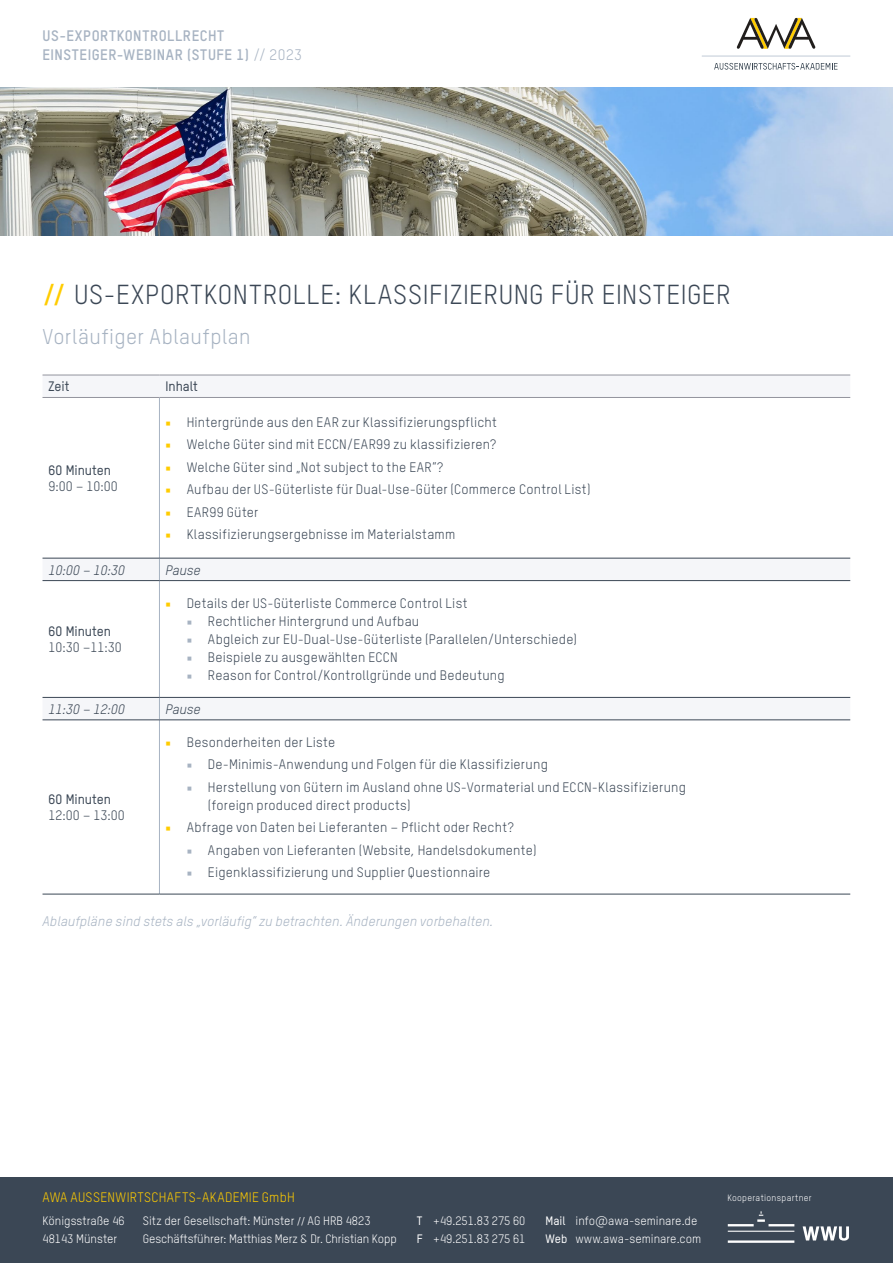
<style>
.page{position:relative;width:893px;height:1263px;background:#fff}
.page>*{position:absolute;margin:0;border:0;box-sizing:border-box;transform-origin:0 0}
.t1{font:27px "TSTARPRO";letter-spacing:.025em;color:#3b4755}
.t2{font:21px "TSTARPRO";letter-spacing:.02em;color:#a7b3c2}
.t3{font:700 15px/19.5px "TSTARPRO";letter-spacing:.035em;color:#a7b3c2}
.t4{font:13.5px/18px "TSTARPRO";letter-spacing:.015em;color:#3b4755}
.t5{font:italic 13.5px "TSTARPRO";letter-spacing:.01em;color:#a7b3c2}
.t6{font:500 13.5px "TSTARPRO";color:#3b4755}
.t7{font:13.5px "TSTARPRO";letter-spacing:.02em;color:#fc0}
.t8{font:italic 13.5px "TSTARPRO";color:#3b4755}
.t9{font:12px/18px "TSTARPRO";color:#fff}
.t10{font:9px "TSTARPRO";letter-spacing:.03em;color:#fff}
.s1{font-weight:400}
.s2{font-weight:700;color:#fc0}
.s3{font-family:"Minion Pro";color:#fc0}
.s4{font-family:"Minion Pro";color:#a7b3c2}
.s5{font-family:"Minion Pro"}
.s6{font-weight:500}
</style>
<div class="page">
<hr style="left:702px;top:55px;width:148px;height:2px;background:#d2d9e2">
<svg style="left:736px;top:18px;width:80px;height:31px"></svg>
<svg style="left:714px;top:63px;width:123px;height:7px"></svg>
<div style="left:0;top:1178px;width:893px;height:85px;background:#3b4755"></div>
<svg style="left:728px;top:1211px;width:121px;height:32px"></svg>
<svg style="left:43px;top:396px;width:807px;height:324px"></svg>
<hr style="left:159px;top:398px;width:1px;height:160px;background:#a7b3c2">
<svg style="left:159px;top:559px;width:1px;height:21px"></svg>
<hr style="left:159px;top:581px;width:1px;height:116px;background:#a7b3c2">
<svg style="left:159px;top:698px;width:1px;height:22px"></svg>
<hr style="left:159px;top:720px;width:1px;height:174px;background:#a7b3c2">
<hr style="left:43px;top:375px;width:116px;height:1px;background:#93949d">
<hr style="left:159px;top:375px;width:691px;height:1px;background:#93949d">
<hr style="left:43px;top:397px;width:116px;height:1px;background:#93949d">
<hr style="left:159px;top:397px;width:691px;height:1px;background:#93949d">
<hr style="left:43px;top:558px;width:116px;height:1px;background:#3b4755">
<hr style="left:159px;top:558px;width:691px;height:1px;background:#3b4755">
<hr style="left:43px;top:580px;width:116px;height:1px;background:#3b4755">
<hr style="left:159px;top:580px;width:691px;height:1px;background:#3b4755">
<hr style="left:43px;top:697px;width:116px;height:1px;background:#3b4755">
<hr style="left:159px;top:697px;width:691px;height:1px;background:#3b4755">
<hr style="left:43px;top:720px;width:116px;height:1px;background:#3b4755">
<hr style="left:159px;top:720px;width:691px;height:1px;background:#3b4755">
<hr style="left:43px;top:894px;width:116px;height:1px;background:#3b4755">
<hr style="left:159px;top:894px;width:691px;height:1px;background:#3b4755">
<img style="left:0;top:87px;width:893px;height:149px">
<p class="t3" style="left:43px;top:25px;width:261px">US-EXPORTKONTROLLRECHT<br>EINSTEIGER-WEBINAR (STUFE 1) <span class="s1">// 2023</span></p>
<h1 class="t1" style="left:43px;top:276px;width:690px"><span class="s2">//</span> US-EXPORTKONTROLLE: KLASSIFIZIERUNG FÜR EINSTEIGER</h1>
<h2 class="t2" style="left:43px;top:322px;width:210px">Vorläufiger Ablaufplan</h2>
<p class="t6" style="left:49px;top:378px;width:23px">Zeit</p>
<p class="t6" style="left:165px;top:378px;width:34px">Inhalt</p>
<p class="t6" style="left:49px;top:461px;width:64px">60 Minuten</p>
<p class="t4" style="left:49px;top:477px;width:71px">9:00 – 10:00</p>
<p class="t4" style="left:165px;top:412px;width:333px"><span class="s3">■</span> Hintergründe aus den EAR zur Klassifizierungspflicht</p>
<p class="t4" style="left:165px;top:435px;width:332px"><span class="s3">■</span> Welche Güter sind mit ECCN/EAR99 zu klassifizieren?</p>
<p class="t4" style="left:165px;top:457px;width:279px"><span class="s3">■</span> Welche Güter sind „Not subject to the EAR“?</p>
<p class="t4" style="left:165px;top:480px;width:426px"><span class="s3">■</span> Aufbau der US-Güterliste für Dual-Use-Güter (Commerce Control List)</p>
<p class="t4" style="left:165px;top:502px;width:95px"><span class="s3">■</span> EAR99 Güter</p>
<p class="t4" style="left:165px;top:525px;width:291px"><span class="s3">■</span> Klassifizierungsergebnisse im Materialstamm</p>
<p class="t8" style="left:49px;top:561px;width:78px">10:00 – 10:30</p>
<p class="t8" style="left:165px;top:561px;width:37px">Pause</p>
<p class="t6" style="left:49px;top:622px;width:64px">60 Minuten</p>
<p class="t4" style="left:49px;top:638px;width:75px">10:30 –11:30</p>
<p class="t4" style="left:165px;top:594px;width:304px"><span class="s3">■</span> Details der US-Güterliste Commerce Control List</p>
<p class="t4" style="left:187px;top:612px;width:234px"><span class="s4">■</span> Rechtlicher Hintergrund und Aufbau</p>
<p class="t4" style="left:187px;top:630px;width:392px"><span class="s4">■</span> Abgleich zur EU-Dual-Use-Güterliste (Parallelen/Unterschiede)</p>
<p class="t4" style="left:187px;top:648px;width:213px"><span class="s4">■</span> Beispiele zu ausgewählten ECCN</p>
<p class="t4" style="left:187px;top:666px;width:319px"><span class="s4">■</span> Reason for Control/Kontrollgründe und Bedeutung</p>
<p class="t8" style="left:49px;top:700px;width:78px">11:30 – 12:00</p>
<p class="t8" style="left:165px;top:700px;width:37px">Pause</p>
<p class="t4" style="left:165px;top:733px;width:171px"><span class="s3">■</span> Besonderheiten der Liste</p>
<p class="t4" style="left:187px;top:755px;width:363px"><span class="s4">■</span> De-Minimis-Anwendung und Folgen für die Klassifizierung</p>
<p class="t4" style="left:208px;top:778px;width:480px;text-indent:-21px"><span class="s4">■</span> Herstellung von Gütern im Ausland ohne US-Vormaterial und ECCN-Klassifizierung (foreign produced direct products)</p>
<p class="t4" style="left:165px;top:818px;width:350px"><span class="s3">■</span> Abfrage von Daten bei Lieferanten – Pflicht oder Recht?</p>
<p class="t4" style="left:187px;top:841px;width:351px"><span class="s4">■</span> Angaben von Lieferanten (Website, Handelsdokumente)</p>
<p class="t4" style="left:187px;top:863px;width:305px"><span class="s4">■</span> Eigenklassifizierung und Supplier Questionnaire</p>
<p class="t5" style="left:43px;top:912px;width:452px">Ablaufpläne sind stets als „vorläufig“ zu betrachten. Änderungen vorbehalten.</p>
<p class="t6" style="left:49px;top:790px;width:64px">60 Minuten</p>
<p class="t4" style="left:49px;top:806px;width:78px">12:00 – 13:00</p>
<p class="t7" style="left:43px;top:1188px;width:254px">AWA AUSSENWIRTSCHAFTS-AKADEMIE GmbH</p>
<p class="t9" style="left:43px;top:1211px;width:84px">Königsstraße 46<br>48143 Münster</p>
<p class="t9" style="left:143px;top:1211px;width:255px">Sitz der Gesellschaft: Münster <span class="s5">//</span> AG HRB 4823<br>Geschäftsführer: Matthias Merz &amp; Dr. Christian Kopp</p>
<p class="t9" style="left:417px;top:1211px;width:110px"><span class="s6">T</span> +49.251.83 275 60<br><span class="s6">F</span> +49.251.83 275 61</p>
<p class="t9" style="left:546px;top:1211px;width:157px"><span class="s6">Mail</span> info@awa-seminare.de<br><span class="s6">Web</span> www.awa-seminare.com</p>
<p class="t10" style="left:727px;top:1192px;width:86px">Kooperationspartner</p>
</div>
